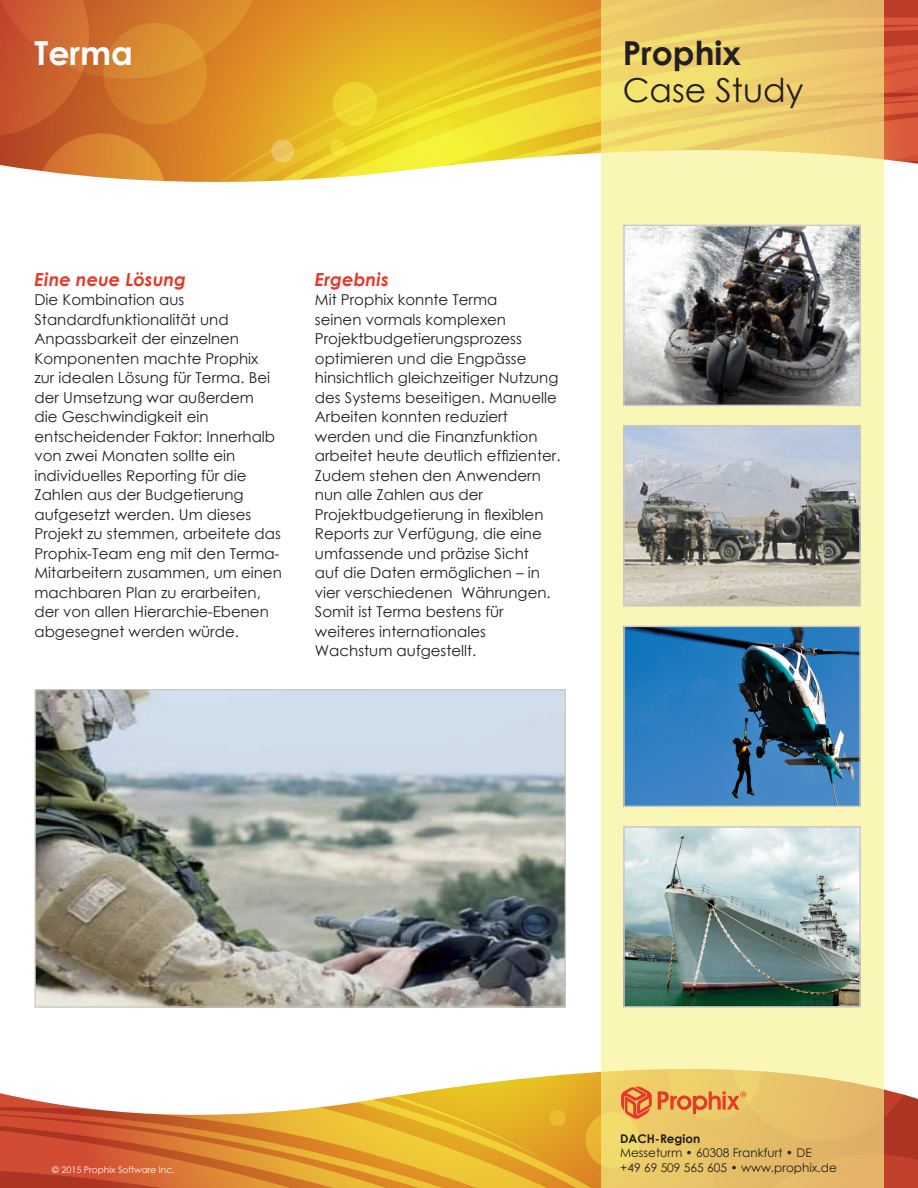
<style>
.page{position:relative;width:918px;height:1188px;background:#fff}
.page>*{position:absolute;margin:0;border:0;box-sizing:border-box;transform-origin:0 0}
.t1{font:33px "Century Gothic";color:#231f20}
.t2{font:700 33px "Century Gothic";color:#231f20}
.t3{font:700 33px "Century Gothic";color:#fff}
.Body{font:italic 700 18px "Century Gothic";color:#e63928}
.Body-2{font:15px/19.5px "Century Gothic";color:#231f20}
.t4{font:12px "Century Gothic";color:#231f20}
.t5{font:700 12px "Century Gothic";color:#231f20}
.t6{font:9px "Century Gothic";color:#fff}
</style>
<div class="page">
<svg style="left:220px;top:0;width:96px;height:182px;background:#e09627"></svg>
<svg style="left:316px;top:0;width:602px;height:26px;background:#dc8f25"></svg>
<svg style="left:281px;top:26px;width:58px;height:155px;background:#e5ae29"></svg>
<svg style="left:326px;top:17px;width:592px;height:136px;background:#e09d26"></svg>
<svg style="left:334px;top:45px;width:584px;height:132px;background:#edd148"></svg>
<svg style="left:505px;top:58px;width:413px;height:104px;background:#e7af3c"></svg>
<svg style="left:395px;top:137px;width:34px;height:34px"></svg>
<svg style="left:271px;top:139px;width:23px;height:24px"></svg>
<svg style="left:330px;top:140px;width:16px;height:15px"></svg>
<div style="left:405px;top:107px;width:48px;height:47px;background:linear-gradient(to bottom,#eedd23,#f6f53c);border-radius:50%"></div>
<div style="left:333px;top:82px;width:44px;height:44px;background:#eed52e;border-radius:50%"></div>
<svg style="left:0;top:0;width:253px;height:181px;background:#d27730"></svg>
<svg style="left:428px;top:1071px;width:173px;height:117px"></svg>
<svg style="left:0;top:1091px;width:594px;height:97px;background:#e09a46"></svg>
<div style="left:585px;top:1112px;width:55px;height:56px;background:#eab531;border-radius:50%"></div>
<img style="left:37px;top:691px;width:527px;height:315px">
<svg style="left:601px;top:0;width:283px;height:1188px;background:#f5e89d"></svg>
<img style="left:626px;top:228px;width:232px;height:175px">
<div style="left:623px;top:225px;width:238px;height:181px;border:2px solid #c8c8c5"></div>
<img style="left:626px;top:428px;width:232px;height:176px">
<div style="left:623px;top:425px;width:238px;height:182px;border:2px solid #c8c8c5"></div>
<img style="left:626px;top:629px;width:232px;height:175px">
<div style="left:623px;top:626px;width:238px;height:181px;border:2px solid #c8c8c5"></div>
<img style="left:626px;top:829px;width:232px;height:176px">
<div style="left:623px;top:826px;width:238px;height:182px;border:2px solid #c8c8c5"></div>
<svg style="left:604px;top:1069px;width:314px;height:119px;background:#e4b567"></svg>
<p class="t3" style="left:34px;top:28px;width:100px">Terma</p>
<p class="t2" style="left:623px;top:28px;width:120px">Prophix</p>
<p class="t1" style="left:623px;top:67px;width:182px">Case Study</p>
<p class="Body" style="left:34px;top:265px;width:153px">Eine neue Lösung</p>
<p class="Body-2" style="left:34px;top:290px;width:249px">Die Kombination aus<br>Standardfunktionalität und<br>Anpassbarkeit der einzelnen<br>Komponenten machte Prophix zur idealen Lösung für Terma. Bei der Umsetzung war außerdem<br>die Geschwindigkeit ein entscheidender Faktor: Innerhalb von zwei Monaten sollte ein individuelles Reporting für die<br>Zahlen aus der Budgetierung aufgesetzt werden. Um dieses<br>Projekt zu stemmen, arbeitete das<br>Prophix-Team eng mit den Terma-<br>Mitarbeitern zusammen, um einen machbaren Plan zu erarbeiten, der von allen Hierarchie-Ebenen abgesegnet werden würde.</p>
<p class="Body" style="left:315px;top:265px;width:76px">Ergebnis</p>
<p class="Body-2" style="left:315px;top:290px;width:247px">Mit Prophix konnte Terma<br>seinen vormals komplexen<br>Projektbudgetierungsprozess optimieren und die Engpässe hinsichtlich gleichzeitiger Nutzung des Systems beseitigen. Manuelle<br>Arbeiten konnten reduziert werden und die Finanzfunktion arbeitet heute deutlich effizienter.<br>Zudem stehen den Anwendern nun alle Zahlen aus der<br>Projektbudgetierung in flexiblen<br>Reports zur Verfügung, die eine umfassende und präzise Sicht<br>auf die Daten ermöglichen – in vier verschiedenen Währungen.<br>Somit ist Terma bestens für weiteres internationales<br>Wachstum aufgestellt.</p>
<p class="t6" style="left:52px;top:1164px;width:124px">© 2015 Prophix Software Inc.</p>
<p class="t5" style="left:620px;top:1129px;width:82px">DACH-Region</p>
<p class="t4" style="left:620px;top:1144px;width:193px">Messeturm • 60308 Frankfurt • DE</p>
<p class="t4" style="left:620px;top:1159px;width:218px">+49 69 509 565 605 • www.prophix.de</p>
</div>
